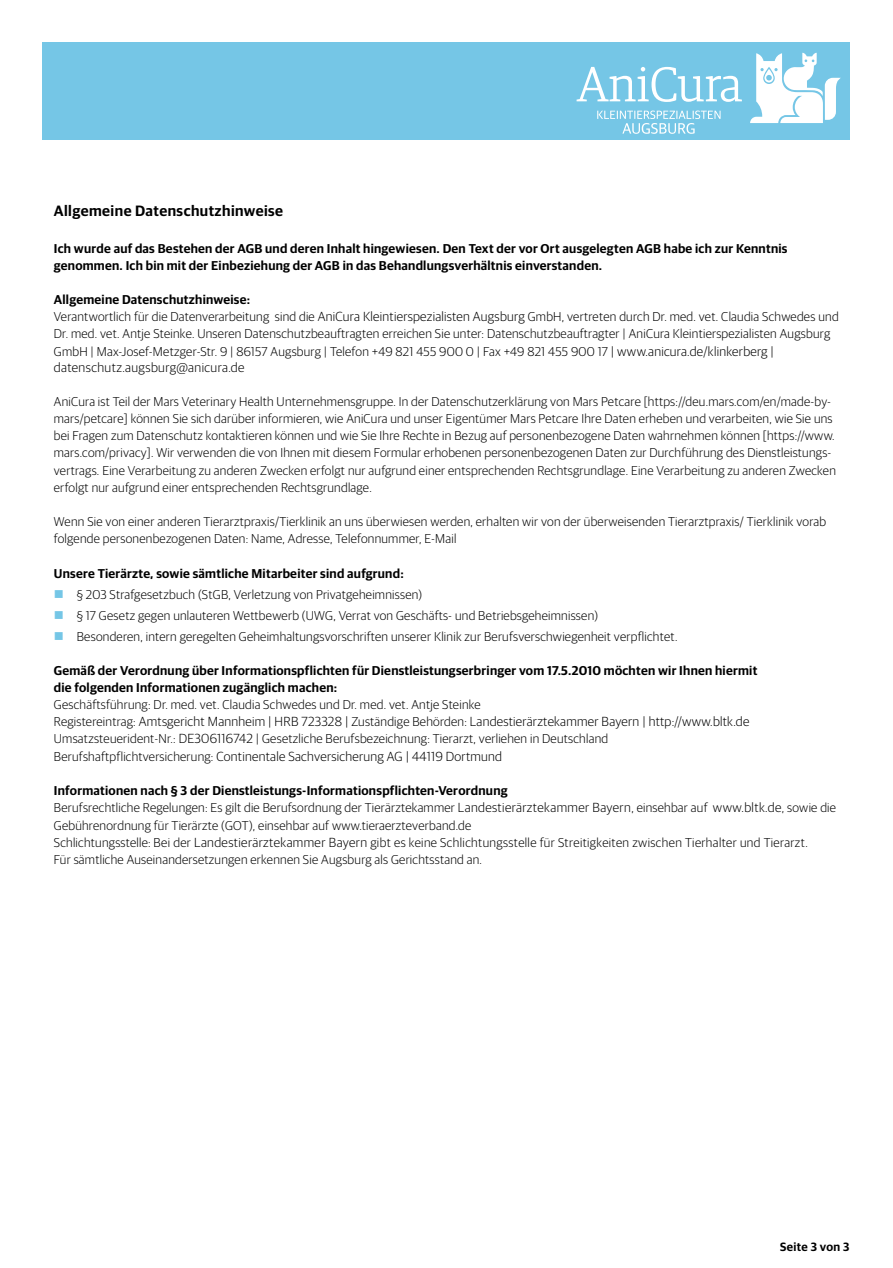
<style>
.page{position:relative;width:893px;height:1268px;background:#fff}
.page>*{position:absolute;margin:0;border:0;box-sizing:border-box;transform-origin:0 0}
.t1{font:600 15px "Guardian Sans";letter-spacing:.03em;color:#000}
.t2{font:300 13.2px "Guardian Sans";letter-spacing:.02em;color:#000}
.t3{font:300 12.9px/17.1px "Guardian Sans";letter-spacing:.02em;color:#000}
.t4{font:600 12.9px/17.1px "Guardian Sans";letter-spacing:.02em;color:#000}
.t5{font:600 12px "Guardian Sans";letter-spacing:.03em;color:#000}
.s1{font-weight:600}
.s2{font-size:13.2px}
.s3{color:#75c6e6}
.s4{font-size:12.9px}
</style>
<div class="page">
<div style="left:43px;top:43px;width:807px;height:97px;background:#75c6e6"></div>
<svg style="left:577px;top:67px;width:165px;height:35px"></svg>
<svg style="left:597px;top:110px;width:123px;height:24px"></svg>
<svg style="left:750px;top:53px;width:91px;height:70px"></svg>
<p class="t1" style="left:54px;top:200px;width:231px">Allgemeine Datenschutzhinweise</p>
<p class="t4" style="left:54px;top:238px;width:735px">Ich wurde auf das Bestehen der AGB und deren Inhalt hingewiesen. Den Text der vor Ort ausgelegten AGB habe ich zur Kenntnis genommen. Ich bin mit der Einbeziehung der AGB in das Behandlungsverhältnis einverstanden.</p>
<p class="t3" style="left:54px;top:290px;width:786px"><span class="s1">Allgemeine Datenschutzhinweise:<br></span>Verantwortlich für die Datenverarbeitung sind die <span class="s2">AniCura Kleintierspezialisten Augsburg</span> GmbH, vertreten durch Dr. med. vet. Claudia Schwedes und Dr. med. vet. Antje Steinke. Unseren Datenschutzbeauftragten erreichen Sie unter: Datenschutzbeauftragter | AniCura Kleintierspezialisten Augsburg GmbH | Max-Josef-Metzger-Str. 9 | 86157 Augsburg | Telefon +49 821 455 900 0 | Fax +49 821 455 900 17 <span class="s2">| www.anicura.de/klinkerberg |</span></p>
<p class="t2" style="left:54px;top:358px;width:192px">datenschutz.augsburg@anicura.de</p>
<p class="t3" style="left:54px;top:392px;width:784px">AniCura ist Teil der Mars Veterinary Health Unternehmensgruppe. In der Datenschutzerklärung von Mars Petcare [https://deu.mars.com/en/made-by&shy;mars/petcare] können Sie sich darüber informieren, wie AniCura und unser Eigentümer Mars Petcare Ihre Daten erheben und verarbeiten, wie Sie uns bei Fragen zum Datenschutz kontaktieren können und wie Sie Ihre Rechte in Bezug auf personenbezogene Daten wahrnehmen können [https://www. mars.com/privacy]. Wir verwenden die von Ihnen mit diesem Formular erhobenen personenbezogenen Daten zur Durchführung des Dienstleistungs&shy;vertrags. Eine Verarbeitung zu anderen Zwecken erfolgt nur aufgrund einer entsprechenden Rechtsgrundlage. Eine Verarbeitung zu anderen Zwecken erfolgt nur aufgrund einer entsprechenden Rechtsgrundlage.</p>
<p class="t3" style="left:54px;top:512px;width:774px">Wenn Sie von einer anderen Tierarztpraxis/Tierklinik an uns überwiesen werden, erhalten wir von der überweisenden Tierarztpraxis/ Tierklinik vorab folgende personenbezogenen Daten: Name, Adresse, Telefonnummer, E-Mail</p>
<p class="t4" style="left:54px;top:563px;width:351px">Unsere Tierärzte, sowie sämtliche Mitarbeiter sind aufgrund:</p>
<p class="t3" style="left:54px;top:584px;width:370px"><span class="s3">■</span> § 203 Strafgesetzbuch (StGB, Verletzung von Privatgeheimnissen)</p>
<p class="t3" style="left:54px;top:605px;width:546px"><span class="s3">■</span> § 17 Gesetz gegen unlauteren Wettbewerb (UWG, Verrat von Geschäfts- und Betriebsgeheimnissen)</p>
<p class="t3" style="left:54px;top:626px;width:625px"><span class="s3">■</span> Besonderen, intern geregelten Geheimhaltungsvorschriften unserer Klinik zur Berufsverschwiegenheit verpflichtet.</p>
<p class="t4" style="left:54px;top:660px;width:705px">Gemäß der Verordnung über Informationspflichten für Dienstleistungserbringer vom 17.5.2010 möchten wir Ihnen hiermit die folgenden Informationen zugänglich machen:</p>
<p class="t3" style="left:54px;top:695px;width:428px">Geschäftsführung: Dr. med. vet. Claudia Schwedes und Dr. med. vet. Antje Steinke</p>
<p class="t2" style="left:54px;top:712px;width:697px"><span class="s4">Registereintrag:</span> Amtsgericht Mannheim | HRB 723328 | <span class="s4">Zuständige Behörden:</span> Landestierärztekammer Bayern | http://www.bltk.de</p>
<p class="t3" style="left:54px;top:729px;width:556px">Umsatzsteuerident-Nr.: <span class="s2">DE306116742</span> | Gesetzliche Berufsbezeichnung: Tierarzt, verliehen in Deutschland</p>
<p class="t2" style="left:54px;top:746px;width:450px"><span class="s4">Berufshaftpflichtversicherung:</span> Continentale Sachversicherung AG | 44119 Dortmund</p>
<p class="t3" style="left:54px;top:780px;width:784px"><span class="s1">Informationen nach § 3 der Dienstleistungs-Informationspflichten-Verordnung<br></span>Berufsrechtliche Regelungen: Es gilt die Berufsordnung der Tierärztekammer <span class="s2">Landestierärztekammer Bayern</span>, einsehbar auf <span class="s2">www.bltk.de</span>, sowie die Gebührenordnung für Tierärzte (GOT), einsehbar auf www.tieraerzteverband.de<br>Schlichtungsstelle: Bei der <span class="s2">Landestierärztekammer Bayern</span> gibt es keine Schlichtungsstelle für Streitigkeiten zwischen Tierhalter und Tierarzt.<br>Für sämtliche Auseinandersetzungen erkennen Sie Augsburg als Gerichtsstand an.</p>
<p class="t5" style="left:780px;top:1237px;width:71px">Seite 3 von 3</p>
</div>
